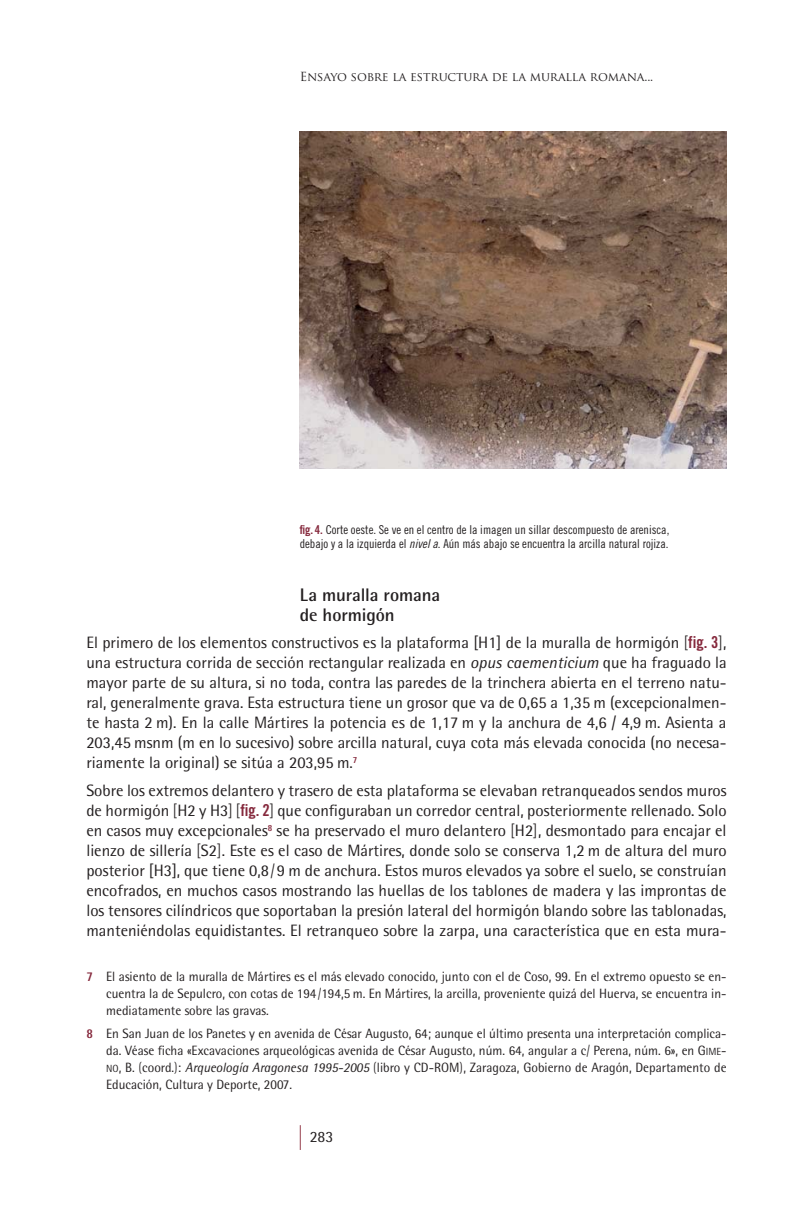
<style>
.page{position:relative;width:808px;height:1220px;background:#fff}
.page>*{position:absolute;margin:0;border:0;box-sizing:border-box;transform-origin:0 0}
.t1{font:700 18.2px/19.9px "Rotis Semi Sans";letter-spacing:-.005em;color:#231f20}
.t2{font:16.45px/19.9px "Rotis Semi Sans";color:#231f20;text-align:justify}
.t3{font:15.75px "Rotis Semi Sans";color:#231f20}
.t4{font:13.47px/17px "Rotis Semi Sans";color:#231f20;text-align:justify}
.t5{font:12.25px/14px "Trade Gothic Cond Eighteen";color:#231f20}
.t6{font:12.25px "Trajan Pro";letter-spacing:-.01em;color:#231f20}
.s1{font-family:"Trade Gothic Bold Cond Twenty";color:#85283c}
.s2{font-family:"Trade Gothic Cond Eighteen Obl"}
.s3{font-weight:300}
.s4{font-style:italic}
.s5{font-weight:800;color:#85283c}
.s6{font-style:inherit}
.s7{font-size:10.33px}
</style>
<div class="page">
<svg style="left:300px;top:1125px;width:1px;height:24px"></svg>
<img style="left:300px;top:131px;width:426px;height:337px">
<p class="t6" style="left:300px;top:70px;width:355px">Ensayo sobre la estructura de la muralla romana...</p>
<p class="t5" style="left:300px;top:523px;width:371px"><span class="s1">fig. 4.</span> Corte oeste. Se ve en el centro de la imagen un sillar descompuesto de arenisca, debajo y a la izquierda el <span class="s2">nivel a</span>. Aún más abajo se encuentra la arcilla natural rojiza.</p>
<p class="t1" style="left:300px;top:587px;width:142px">La muralla romana de hormigón</p>
<p class="t2" style="left:86px;top:634px;width:641px">El primero de los elementos constructivos es la plataforma [H1] de la muralla de hormigón <span class="s3">[</span><span class="s1">fig. 3</span><span class="s3">]</span>, una estructura corrida de sección rectangular realizada en <span class="s4">opus caementicium</span> que ha fraguado la mayor parte de su altura, si no toda, contra las paredes de la trinchera abierta en el terreno natu&shy;ral, generalmente grava. Esta estructura tiene un grosor que va de 0,65 a 1,35 m (excepcionalmen&shy;te hasta 2 m). En la calle Mártires la potencia es de 1,17 m y la anchura de 4,6 / 4,9 m. Asienta a 203,45 msnm (m en lo sucesivo) sobre arcilla natural, cuya cota más elevada conocida (no necesa&shy;riamente la original) se sitúa a 203,95 m.<sup>7</sup></p>
<p class="t2" style="left:86px;top:782px;width:642px">Sobre los extremos delantero y trasero de esta plataforma se elevaban retranqueados sendos muros de hormigón <span class="s3">[</span>H2 y H3<span class="s3">] [</span><span class="s1">fig. 2</span><span class="s3">]</span> que configuraban un corredor central, posteriormente rellenado. Solo en casos muy excepcionales<sup>8</sup> se ha preservado el muro delantero <span class="s3">[</span>H2<span class="s3">]</span>, desmontado para encajar el lienzo de sillería <span class="s3">[</span>S2<span class="s3">]</span>. Este es el caso de Mártires, donde solo se conserva 1,2 m de altura del muro posterior [H3], que tiene 0,8<span class="s3">/</span>9 m de anchura. Estos muros elevados ya sobre el suelo, se construían encofrados, en muchos casos mostrando las huellas de los tablones de madera y las improntas de los tensores cilíndricos que soportaban la presión lateral del hormigón blando sobre las tablonadas, manteniéndolas equidistantes. El retranqueo sobre la zarpa, una característica que en esta mura-</p>
<p class="t4" style="left:106px;top:969px;width:622px;text-indent:-20px"><span class="s5">7</span> El asiento de la muralla de Mártires es el más elevado conocido, junto con el de Coso, 99. En el extremo opuesto se en&shy;cuentra la de Sepulcro, con cotas de 194<span class="s3">/</span>194,5 m. En Mártires, la arcilla, proveniente quizá del Huerva, se encuentra in&shy;mediatamente sobre las gravas.</p>
<p class="t4" style="left:106px;top:1026px;width:622px;text-indent:-20px"><span class="s5">8</span> En San Juan de los Panetes y en avenida de César Augusto, 64; aunque el último presenta una interpretación complica&shy;da. Véase ficha «Excavaciones arqueológicas avenida de César Augusto, núm. 64, angular a c<span class="s3">/</span> Perena, núm. 6», en <span class="s6">G</span><span class="s7">IME</span><span class="s6">-</span><span class="s7">NO</span>, B. <span class="s3">(</span>coord.<span class="s3">)</span>: <span class="s4">Arqueología Aragonesa 1995-2005</span> <span class="s3">(</span>libro y CD-ROM<span class="s3">)</span>, Zaragoza, Gobierno de Aragón, Departamento de Educación, Cultura y Deporte, 2007.</p>
<p class="t3" style="left:310px;top:1131px;width:25px">283</p>
</div>
